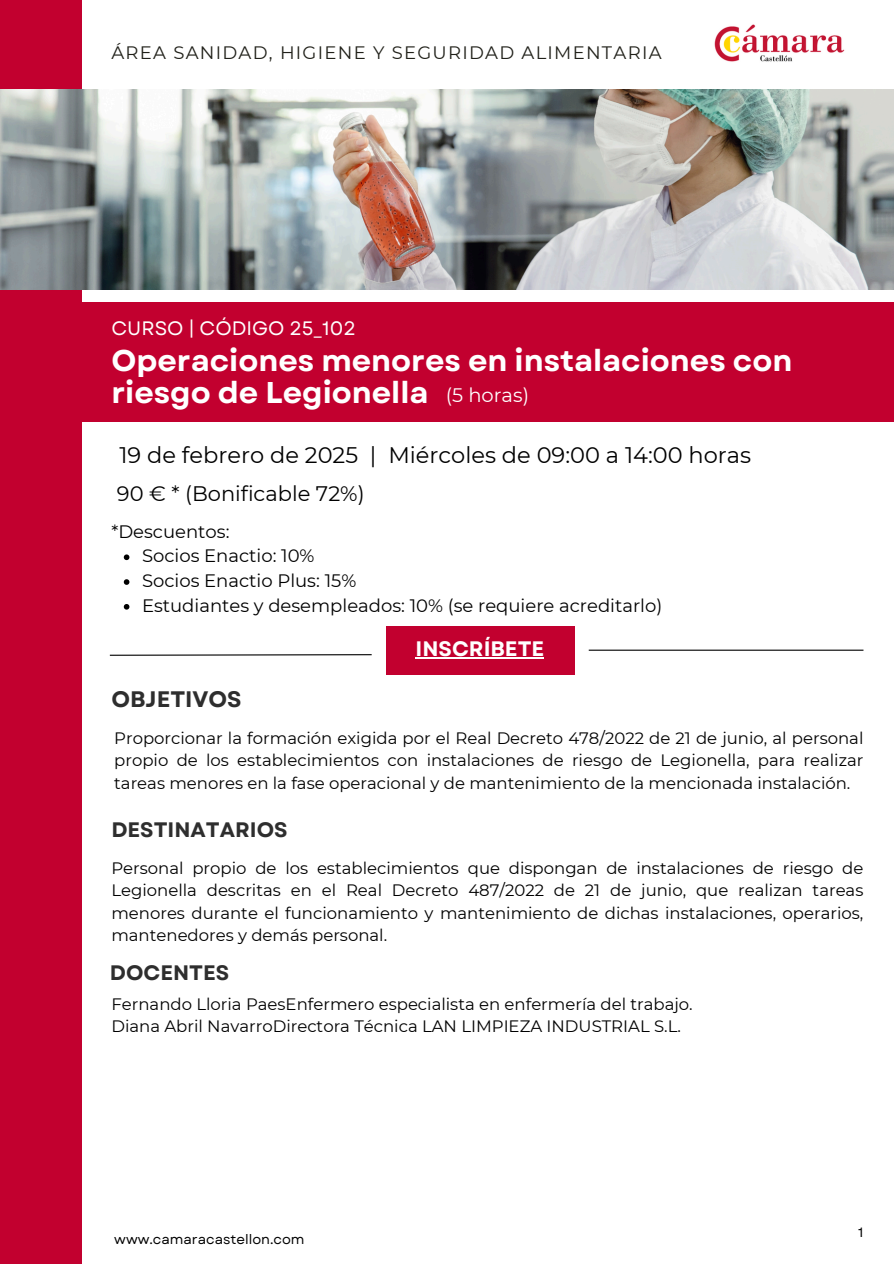
<style>
.page{position:relative;width:894px;height:1264px;background:#fff}
.page>*{position:absolute;margin:0;border:0;box-sizing:border-box;transform-origin:0 0}
.t1{font:700 30px/31.5px "Garet";color:#fff}
.t2{font:22.5px "Montserrat";color:#000}
.t3{font:700 22.5px "Garet";color:#2e2e2e}
.t4{font:700 21px "Garet";color:#2e2e2e}
.t5{font:21px "Montserrat";color:#000}
.t6{font:700 21px "Garet";color:#fff}
.t7{font:19.5px "Garet";color:#fff}
.t8{font:19.5px "Montserrat";color:#fff}
.t9{font:18px "Montserrat";color:#000}
.t10{font:18px "Montserrat";letter-spacing:.07em;color:#21211a}
.t11{font:16.5px/22.5px "Montserrat";color:#000;text-align:justify}
.t12{font:13.5px "Garet";color:#000}
</style>
<div class="page">
<div style="left:0;top:0;width:82px;height:1263px;background:#c2002f"></div>
<img style="left:714px;top:24px;width:131px;height:38px">
<svg style="left:109px;top:654px;width:263px;height:2px"></svg>
<img style="left:0;top:89px;width:893px;height:201px">
<div style="left:0;top:302px;width:893px;height:120px;background:#c2002f"></div>
<svg style="left:124px;top:554px;width:5px;height:6px"></svg>
<svg style="left:124px;top:579px;width:5px;height:6px"></svg>
<svg style="left:124px;top:604px;width:5px;height:5px"></svg>
<div style="left:386px;top:626px;width:188px;height:48px;background:#c2002f"></div>
<hr style="left:415px;top:657px;width:129px;height:1px;background:#fff">
<hr style="left:588px;top:649px;width:275px;height:1px;background:#000">
<h4 class="t10" style="left:111px;top:42px;width:551px">ÁREA SANIDAD, HIGIENE Y SEGURIDAD ALIMENTARIA</h4>
<p class="t7" style="left:111px;top:314px;width:246px">CURSO | CÓDIGO 25_102</p>
<p class="t1" style="left:111px;top:345px;width:682px">Operaciones menores en instalaciones con riesgo de Legionella</p>
<h6 class="t8" style="left:445px;top:383px;width:85px">(5 horas)</h6>
<h4 class="t2" style="left:119px;top:441px;width:633px">19 de febrero de 2025 | Miércoles de 09:00 a 14:00 horas</h4>
<h1 class="t5" style="left:117px;top:480px;width:249px">90 € * (Bonificable 72%)</h1>
<h5 class="t9" style="left:111px;top:520px;width:120px">*Descuentos:</h5>
<p class="t9" style="left:142px;top:545px;width:174px">Socios Enactio: 10%</p>
<p class="t9" style="left:142px;top:569px;width:216px">Socios Enactio Plus: 15%</p>
<p class="t9" style="left:142px;top:594px;width:521px">Estudiantes y desempleados: 10% (se requiere acreditarlo)</p>
<p class="t3" style="left:111px;top:682px;width:132px">OBJETIVOS</p>
<h2 class="t6" style="left:415px;top:634px;width:130px">INSCRÍBETE</h2>
<h5 class="t11" style="left:114px;top:726px;width:750px">Proporcionar la formación exigida por el Real Decreto 478/2022 de 21 de junio, al personal propio de los establecimientos con instalaciones de riesgo de Legionella, para realizar tareas menores en la fase operacional y de mantenimiento de la mencionada instalación.</h5>
<h2 class="t4" style="left:111px;top:814px;width:178px">DESTINATARIOS</h2>
<h3 class="t11" style="left:111px;top:856px;width:753px">Personal propio de los establecimientos que dispongan de instalaciones de riesgo de Legionella descritas en el Real Decreto 487/2022 de 21 de junio, que realizan tareas menores durante el funcionamiento y mantenimiento de dichas instalaciones, operarios, mantenedores y demás personal.</h3>
<p class="t4" style="left:110px;top:957px;width:121px">DOCENTES</p>
<h3 class="t11" style="left:111px;top:992px;width:582px">Fernando Lloria PaesEnfermero especialista en enfermería del trabajo.<br>Diana Abril NavarroDirectora Técnica LAN LIMPIEZA INDUSTRIAL S.L.</h3>
<h2 class="t12" style="left:114px;top:1229px;width:192px">www.camaracastellon.com</h2>
<h6 class="t12" style="left:858px;top:1222px;width:7px">1</h6>
</div>
